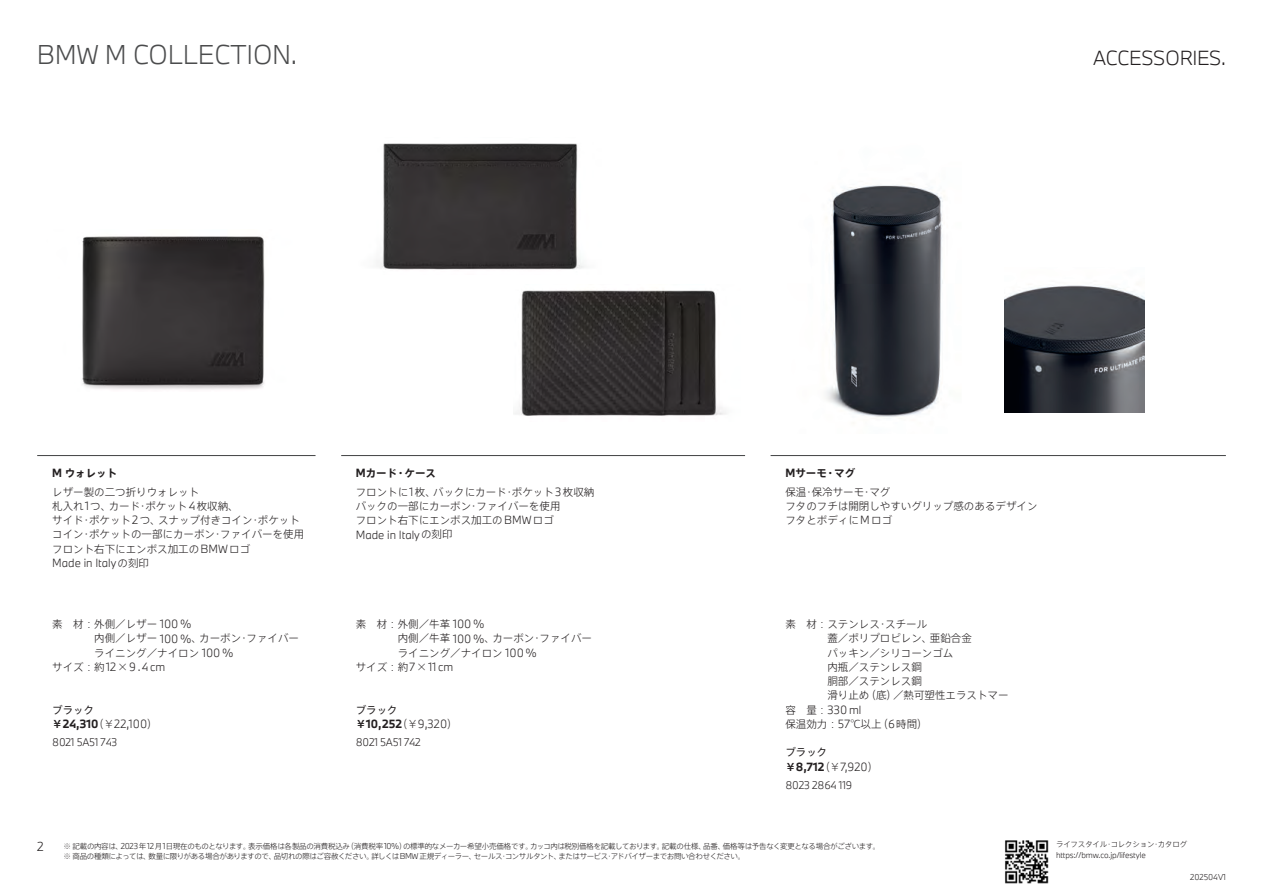
<style>
.page{position:relative;width:1263px;height:893px;background:#fff}
.page>*{position:absolute;margin:0;border:0;box-sizing:border-box;transform-origin:0 0}
.t1{font:300 25.2px "BMW Type Next Latin";letter-spacing:-.015em;color:#4b4c4d}
.t2{font:300 18.9px "BMW Type Next Latin";letter-spacing:-.015em;color:#231f20}
.t3{font:300 12px "BMW Type Next Latin";color:#231f20}
.t4{font:300 10.95px "BMW Type Next Latin";color:#231f20}
.t5{font:700 10.95px "BMW Type Next Latin";color:#231f20}
.t6{font:10.5px/14.2px "Axis Basic Pro N L";color:#231f20}
.t7{font:10.5px "Axis Basic Pro N B";color:#231f20}
.t8{font:10.5px "Axis Basic Pro N R";color:#231f20}
.t9{font:300 10.2px "BMW Type Next Latin";letter-spacing:-.025em;color:#231f20}
.t10{font:300 7.8px "BMW Type Next Latin";letter-spacing:-.015em;color:#231f20}
.t11{font:7.5px/10.5px "Axis Basic Pro N L";letter-spacing:-.045em;color:#231f20}
.t12{font:7.5px "Axis Basic Pro N L";letter-spacing:-.025em;color:#231f20}
.s1{font-family:"BMW Type Next Latin";font-weight:700;font-size:10.95px}
.s2{font-family:"BMW Type Next Latin";font-weight:300;font-size:10.95px}
.s3{font-family:"Axis Basic Pro N L";font-weight:400;font-size:10.5px}
.s4{font-family:"Axis Basic Pro N B";font-weight:400;font-size:10.5px}
.s5{font-weight:300}
.s6{font-family:"BMW Type Next Latin";font-weight:300;font-size:7.8px}
</style>
<div class="page">
<img style="left:1005px;top:840px;width:44px;height:44px">
<img style="left:377px;top:143px;width:208px;height:127px">
<img style="left:82px;top:236px;width:183px;height:154px">
<img style="left:826px;top:183px;width:222px;height:234px">
<hr style="left:770px;top:455px;width:456px;height:1px;background:#4b4c4d">
<img style="left:514px;top:290px;width:212px;height:126px">
<img style="left:1004px;top:268px;width:140px;height:144px">
<hr style="left:37px;top:455px;width:278px;height:1px;background:#4b4c4d">
<hr style="left:341px;top:455px;width:404px;height:1px;background:#4b4c4d">
<h1 class="t1" style="left:37px;top:38px;width:262px">BMW M COLLECTION.</h1>
<h2 class="t2" style="left:1093px;top:45px;width:134px">ACCESSORIES.</h2>
<p class="t7" style="left:52px;top:465px;width:67px"><span class="s1">M</span> ウォレット</p>
<p class="t6" style="left:52px;top:484px;width:253px">レザー製の二つ折りウォレット<br>札入れ<span class="s2">1</span>つ、カード・ポケット<span class="s2">4</span>枚収納、<br>サイド・ポケット<span class="s2">2</span>つ、スナップ付きコイン・ポケットコイン・ポケットの一部にカーボン・ファイバーを使用フロント右下にエンボス加工の<span class="s2">BMW</span>ロゴ</p>
<p class="t4" style="left:52px;top:555px;width:98px">Made in Italy<span class="s3">の刻印</span></p>
<p class="t6" style="left:94px;top:616px;width:206px;text-indent:-42px">素　材：外側／レザー <span class="s2">100 %<br></span>内側／レザー <span class="s2">100 %</span>、カーボン・ファイバーライニング／ナイロン <span class="s2">100 %</span></p>
<p class="t4" style="left:52px;top:659px;width:114px"><span class="s3">サイズ：約</span>12<span class="s3">×</span>9.4cm</p>
<p class="t8" style="left:52px;top:702px;width:43px">ブラック</p>
<p class="t5" style="left:52px;top:716px;width:107px"><span class="s4">￥</span>24,310<span class="s3">（￥</span><span class="s5">22,100</span><span class="s3">）</span></p>
<p class="t9" style="left:52px;top:735px;width:67px">8021 5A51 743</p>
<p class="t7" style="left:356px;top:465px;width:82px"><span class="s1">M</span>カード・ケース</p>
<p class="t6" style="left:356px;top:484px;width:240px">フロントに<span class="s2">1</span>枚、バックにカード・ポケット<span class="s2">3</span>枚収納バックの一部にカーボン・ファイバーを使用<br>フロント右下にエンボス加工の<span class="s2">BMW</span>ロゴ</p>
<p class="t4" style="left:356px;top:527px;width:98px">Made in Italy<span class="s3">の刻印</span></p>
<p class="t6" style="left:356px;top:616px;width:130px">素　材：外側／牛革 <span class="s2">100 %</span></p>
<p class="t6" style="left:398px;top:631px;width:196px">内側／牛革 <span class="s2">100 %</span>、カーボン・ファイバー</p>
<p class="t6" style="left:398px;top:645px;width:141px">ライニング／ナイロン <span class="s2">100 %</span></p>
<p class="t6" style="left:356px;top:659px;width:99px">サイズ：約<span class="s2">7</span>×<span class="s2">11 cm</span></p>
<p class="t8" style="left:356px;top:702px;width:43px">ブラック</p>
<p class="t5" style="left:356px;top:716px;width:104px"><span class="s4">￥</span>10,252<span class="s3">（￥</span><span class="s5">9,320</span><span class="s3">）</span></p>
<p class="t9" style="left:356px;top:735px;width:67px">8021 5A51 742</p>
<p class="t7" style="left:785px;top:465px;width:71px"><span class="s1">M</span>サーモ・マグ</p>
<p class="t6" style="left:785px;top:484px;width:253px">保温・保冷サーモ・マグ<br>フタのフチは開閉しやすいグリップ感のあるデザインフタとボディに<span class="s2">M</span>ロゴ</p>
<p class="t6" style="left:827px;top:616px;width:183px;text-indent:-42px">素　材：ステンレス・スチール<br>蓋／ポリプロピレン、亜鉛合金<br>パッキン／シリコーンゴム<br>内瓶／ステンレス鋼<br>胴部／ステンレス鋼<br>滑り止め（底）／熱可塑性エラストマー</p>
<p class="t4" style="left:785px;top:702px;width:77px"><span class="s3">容　量：</span>330 ml</p>
<p class="t6" style="left:785px;top:716px;width:144px">保温効力：<span class="s2">57</span>℃以上（<span class="s2">6</span>時間）</p>
<p class="t8" style="left:785px;top:744px;width:43px">ブラック</p>
<p class="t5" style="left:785px;top:759px;width:94px"><span class="s4">￥</span>8,712<span class="s3">（￥</span><span class="s5">7,920</span><span class="s3">）</span></p>
<p class="t9" style="left:785px;top:778px;width:68px">8023 2864 119</p>
<p class="t3" style="left:37px;top:838px;width:8px">2</p>
<p class="t11" style="left:63px;top:840px;width:818px">※ 記載の内容は、<span class="s6">2023</span>年<span class="s6">12</span>月<span class="s6">1</span>日現在のものとなります。表示価格は各製品の消費税込み（消費税率<span class="s6">10%</span>）の標準的なメーカー希望小売価格です。カッコ内は税別価格を記載しております。記載の仕様、品番、価格等は予告なく変更となる場合がございます。※ 商品の種類によっては、数量に限りがある場合がありますので、品切れの際はご容赦ください。詳しくは<span class="s6">BMW</span> 正規ディーラー、セールス・コンサルタント、またはサービス・アドバイザーまでお問い合わせください。</p>
<p class="t12" style="left:1056px;top:838px;width:133px">ライフスタイル・コレクション・カタログ</p>
<p class="t10" style="left:1056px;top:849px;width:91px">https://bmw.co.jp/lifestyle</p>
<p class="t10" style="left:1190px;top:872px;width:37px">202504V1</p>
</div>
